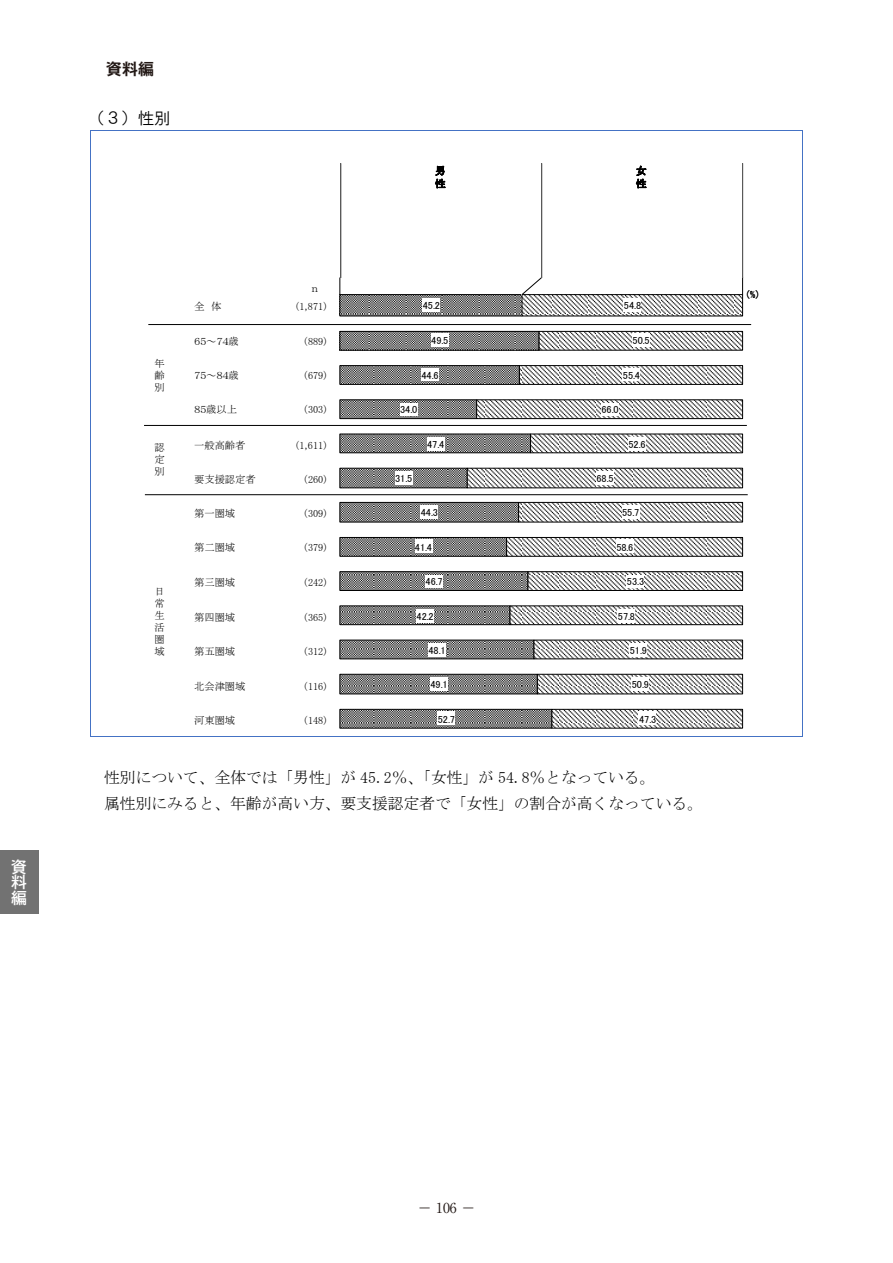
<style>
.page{position:relative;width:893px;height:1263px;background:#fff}
.page>*{position:absolute;margin:0;border:0;box-sizing:border-box;transform-origin:0 0}
.t1{font:16.5px "HGS Gothic M";color:#000}
.t2{font:15.9px/26.2px "MS Mincho";color:#000}
.t3{font:700 15.9px "Gothic MB101 Pr 6 De";color:#231916}
.t4{font:500 15.9px/15.9px "Gothic MB101 Pr 6";color:#fff;text-align:justify}
.t5{font:13.8px "Ryumin Pr 6";color:#231916}
.t6{font:10.35px "MS P Mincho";letter-spacing:-.005em;color:#000}
.t7{font:10.35px "MS P Gothic";color:#000}
.t8{font:10.2px "MS P Gothic";color:#000}
.t9{font:10.2px/12px "MS P Mincho";color:#000}
.t10{font:10.2px/12.8px "MS Mincho";color:#000}
.s1{font-family:"Futo Min A101 Pr 6";font-weight:700}
</style>
<div class="page">
<hr style="left:90px;top:131px;width:712px;height:1px;background:#4472c4">
<hr style="left:90px;top:737px;width:712px;height:1px;background:#4472c4">
<svg style="left:90px;top:132px;width:1px;height:606px"></svg>
<svg style="left:802px;top:131px;width:1px;height:606px"></svg>
<svg style="left:342px;top:333px;width:125px;height:15px;background:#808080"></svg>
<div style="left:340px;top:331px;width:199px;height:19px;border:1px solid #000"></div>
<svg style="left:340px;top:365px;width:127px;height:363px"></svg>
<svg style="left:467px;top:331px;width:276px;height:397px"></svg>
<div style="left:431px;top:333px;width:18px;height:14px;background:#fff"></div>
<div style="left:421px;top:369px;width:18px;height:12px;background:#fff"></div>
<div style="left:400px;top:403px;width:17px;height:13px;background:#fff"></div>
<div style="left:427px;top:437px;width:18px;height:14px;background:#fff"></div>
<div style="left:395px;top:471px;width:17px;height:14px;background:#fff"></div>
<div style="left:421px;top:505px;width:17px;height:14px;background:#fff"></div>
<div style="left:415px;top:540px;width:18px;height:13px;background:#fff"></div>
<div style="left:425px;top:575px;width:18px;height:12px;background:#fff"></div>
<div style="left:416px;top:609px;width:17px;height:13px;background:#fff"></div>
<div style="left:428px;top:643px;width:17px;height:14px;background:#fff"></div>
<div style="left:430px;top:677px;width:18px;height:14px;background:#fff"></div>
<div style="left:437px;top:711px;width:18px;height:14px;background:#fff"></div>
<div style="left:632px;top:333px;width:18px;height:14px;background:#fff"></div>
<div style="left:622px;top:369px;width:17px;height:12px;background:#fff"></div>
<div style="left:601px;top:403px;width:17px;height:13px;background:#fff"></div>
<div style="left:628px;top:437px;width:17px;height:14px;background:#fff"></div>
<div style="left:596px;top:471px;width:17px;height:14px;background:#fff"></div>
<div style="left:622px;top:505px;width:17px;height:14px;background:#fff"></div>
<div style="left:616px;top:540px;width:18px;height:13px;background:#fff"></div>
<div style="left:627px;top:575px;width:17px;height:12px;background:#fff"></div>
<div style="left:617px;top:609px;width:18px;height:13px;background:#fff"></div>
<div style="left:629px;top:643px;width:17px;height:14px;background:#fff"></div>
<div style="left:631px;top:677px;width:18px;height:14px;background:#fff"></div>
<div style="left:639px;top:711px;width:17px;height:14px;background:#fff"></div>
<svg style="left:340px;top:278px;width:1px;height:16px"></svg>
<svg style="left:342px;top:296px;width:178px;height:18px;background:#818181"></svg>
<div style="left:340px;top:294px;width:182px;height:22px;border:1px solid #000"></div>
<svg style="left:522px;top:277px;width:20px;height:17px"></svg>
<svg style="left:524px;top:296px;width:217px;height:18px"></svg>
<div style="left:522px;top:294px;width:221px;height:22px;border:1px solid #000"></div>
<svg style="left:742px;top:278px;width:1px;height:17px"></svg>
<div style="left:422px;top:298px;width:17px;height:14px;background:#fff"></div>
<div style="left:623px;top:298px;width:18px;height:14px;background:#fff"></div>
<hr style="left:148px;top:324px;width:603px;height:1px;background:#000">
<hr style="left:144px;top:425px;width:603px;height:1px;background:#000">
<hr style="left:145px;top:494px;width:603px;height:1px;background:#000">
<hr style="left:340px;top:163px;width:1px;height:115px;background:#595959">
<hr style="left:541px;top:163px;width:1px;height:115px;background:#595959">
<hr style="left:742px;top:163px;width:1px;height:115px;background:#595959">
<div style="left:0;top:850px;width:38px;height:64px;background:#727272"></div>
<h2 class="t4" style="left:11px;top:858px;width:17px">資料編</h2>
<h2 class="t3" style="left:106px;top:55px;width:49px">資料編</h2>
<h1 class="t1" style="left:88px;top:109px;width:84px">（３）性別</h1>
<p class="t9" style="left:154px;top:357px;width:12px">年</p>
<p class="t6" style="left:154px;top:370px;width:12px">齢</p>
<p class="t9" style="left:154px;top:381px;width:12px">別</p>
<p class="t9" style="left:154px;top:441px;width:12px">認</p>
<p class="t6" style="left:154px;top:454px;width:12px">定</p>
<p class="t9" style="left:154px;top:465px;width:12px">別</p>
<p class="t9" style="left:154px;top:585px;width:12px">日</p>
<p class="t6" style="left:154px;top:598px;width:12px">常</p>
<p class="t9" style="left:154px;top:609px;width:12px">生活</p>
<p class="t6" style="left:154px;top:634px;width:12px">圏</p>
<p class="t9" style="left:154px;top:645px;width:12px">域</p>
<p class="t10" style="left:310px;top:282px;width:12px">ｎ</p>
<p class="t6" style="left:194px;top:301px;width:29px">全 体</p>
<p class="t6" style="left:296px;top:301px;width:32px">(1,871)</p>
<p class="t6" style="left:194px;top:336px;width:46px">６５～７４歳</p>
<p class="t6" style="left:305px;top:336px;width:23px">(889)</p>
<p class="t6" style="left:194px;top:370px;width:46px">７５～８４歳</p>
<p class="t6" style="left:305px;top:370px;width:23px">(679)</p>
<p class="t6" style="left:194px;top:405px;width:44px">８５歳以上</p>
<p class="t6" style="left:305px;top:405px;width:23px">(303)</p>
<p class="t6" style="left:194px;top:440px;width:53px">一般高齢者</p>
<p class="t6" style="left:296px;top:440px;width:32px">(1,611)</p>
<p class="t6" style="left:194px;top:474px;width:63px">要支援認定者</p>
<p class="t6" style="left:305px;top:474px;width:23px">(260)</p>
<p class="t6" style="left:194px;top:508px;width:43px">第一圏域</p>
<p class="t6" style="left:305px;top:508px;width:23px">(309)</p>
<p class="t6" style="left:194px;top:542px;width:43px">第二圏域</p>
<p class="t6" style="left:305px;top:542px;width:23px">(379)</p>
<p class="t6" style="left:194px;top:577px;width:43px">第三圏域</p>
<p class="t6" style="left:305px;top:577px;width:23px">(242)</p>
<p class="t6" style="left:194px;top:612px;width:43px">第四圏域</p>
<p class="t6" style="left:305px;top:612px;width:23px">(365)</p>
<p class="t6" style="left:194px;top:646px;width:43px">第五圏域</p>
<p class="t6" style="left:305px;top:646px;width:23px">(312)</p>
<p class="t6" style="left:194px;top:681px;width:53px">北会津圏域</p>
<p class="t6" style="left:305px;top:681px;width:23px">(116)</p>
<p class="t6" style="left:194px;top:715px;width:43px">河東圏域</p>
<p class="t6" style="left:305px;top:715px;width:23px">(148)</p>
<p class="t10" style="left:435px;top:164px;width:12px">男性</p>
<p class="t10" style="left:636px;top:164px;width:12px">女性</p>
<p class="t7" style="left:423px;top:300px;width:19px">45.2</p>
<p class="t7" style="left:624px;top:300px;width:19px">54.8</p>
<p class="t7" style="left:431px;top:336px;width:19px">49.5</p>
<p class="t7" style="left:421px;top:370px;width:19px">44.6</p>
<p class="t7" style="left:633px;top:336px;width:19px">50.5</p>
<p class="t7" style="left:623px;top:370px;width:19px">55.4</p>
<p class="t7" style="left:400px;top:404px;width:19px">34.0</p>
<p class="t7" style="left:601px;top:404px;width:19px">66.0</p>
<p class="t7" style="left:427px;top:439px;width:19px">47.4</p>
<p class="t7" style="left:628px;top:439px;width:19px">52.6</p>
<p class="t8" style="left:395px;top:473px;width:19px">31.5</p>
<p class="t8" style="left:596px;top:473px;width:19px">68.5</p>
<p class="t8" style="left:421px;top:508px;width:19px">44.3</p>
<p class="t8" style="left:415px;top:542px;width:19px">41.4</p>
<p class="t8" style="left:426px;top:576px;width:19px">46.7</p>
<p class="t8" style="left:417px;top:611px;width:19px">42.2</p>
<p class="t7" style="left:428px;top:645px;width:19px">48.1</p>
<p class="t7" style="left:430px;top:679px;width:19px">49.1</p>
<p class="t7" style="left:438px;top:714px;width:19px">52.7</p>
<p class="t8" style="left:622px;top:508px;width:19px">55.7</p>
<p class="t8" style="left:616px;top:542px;width:19px">58.6</p>
<p class="t8" style="left:627px;top:576px;width:19px">53.3</p>
<p class="t8" style="left:618px;top:611px;width:19px">57.8</p>
<p class="t7" style="left:630px;top:645px;width:19px">51.9</p>
<p class="t7" style="left:632px;top:679px;width:19px">50.9</p>
<p class="t7" style="left:639px;top:714px;width:19px">47.3</p>
<h2 class="t2" style="left:104px;top:764px;width:601px">性別について、全体では「男性」が 45.2％、「女性」が 54.8％となっている。<br>属性別にみると、年齢が高い方、要支援認定者で「女性」の割合が高くなっている。</h2>
<p class="t7" style="left:747px;top:289px;width:13px">(%)</p>
<h3 class="t5" style="left:418px;top:1197px;width:59px"><span class="s1">－</span> 106 <span class="s1">－</span></h3>
</div>
